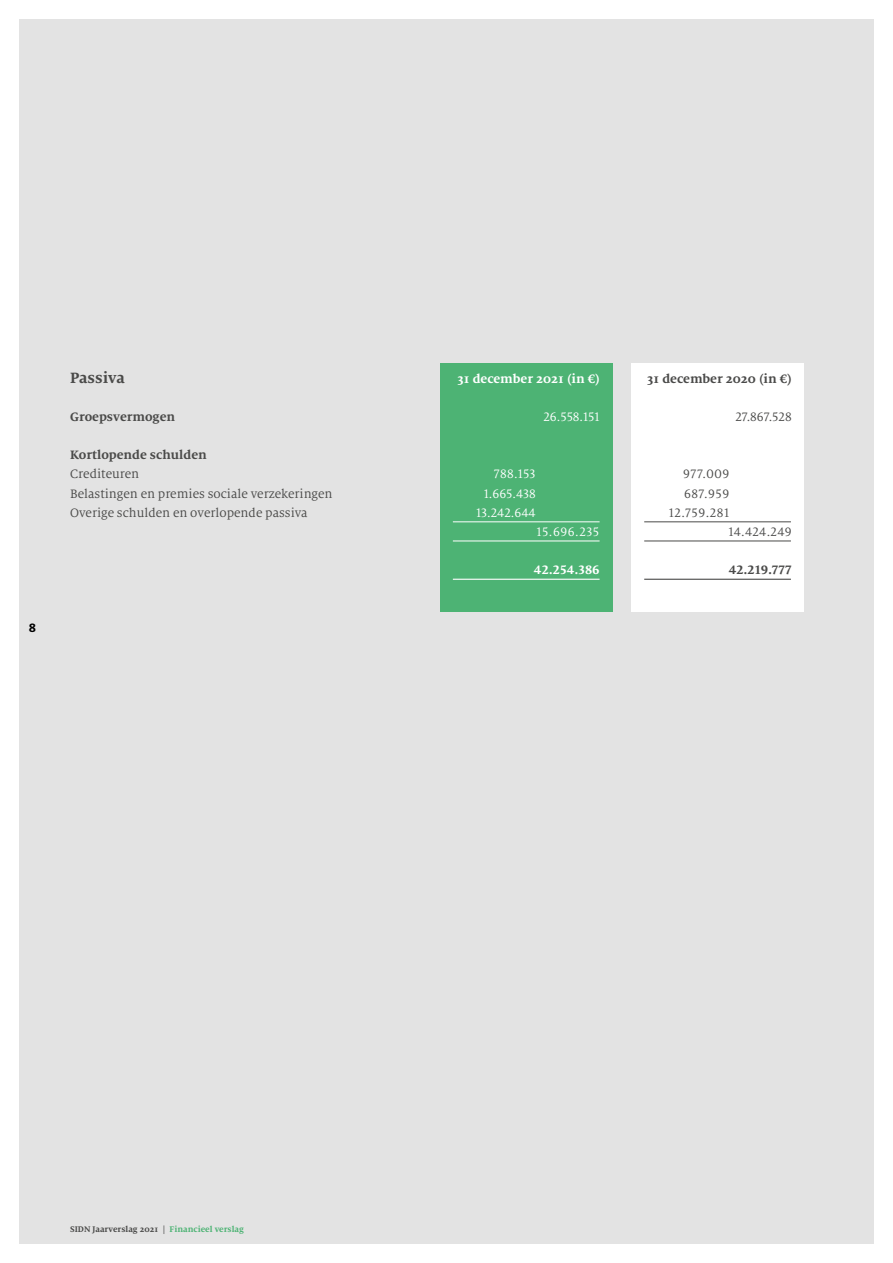
<style>
.page{position:relative;width:893px;height:1263px;background:#fff}
.page>*{position:absolute;margin:0;border:0;box-sizing:border-box;transform-origin:0 0}
.t1{font:700 16.5px "Milo Serif OT";color:#4a4a49}
.t2{font:13.5px "Milo Serif OT";color:#4a4a49}
.t3{font:700 13.5px "Milo Serif OT";color:#4a4a49}
.t4{font:13.5px "Milo Serif OT";color:#fff}
.t5{font:700 13.5px "Milo Serif OT";color:#fff}
.t6{font:700 13.5px "Milo OT";color:#000}
.t7{font:700 9px "Milo Serif OT";color:#4a4a49}
.s1{color:#4db374}
</style>
<div class="page">
<div style="left:19px;top:19px;width:855px;height:1225px;background:#e3e3e3"></div>
<div style="left:440px;top:364px;width:172px;height:248px;background:#4db374"></div>
<div style="left:631px;top:364px;width:173px;height:248px;background:#fff"></div>
<hr style="left:644px;top:541px;width:147px;height:1px;background:#4a4a49">
<hr style="left:644px;top:522px;width:147px;height:1px;background:#4a4a49">
<hr style="left:453px;top:541px;width:147px;height:1px;background:#fff">
<hr style="left:453px;top:522px;width:147px;height:1px;background:#fff">
<hr style="left:644px;top:579px;width:147px;height:1px;background:#4a4a49">
<hr style="left:453px;top:579px;width:147px;height:1px;background:#fff">
<p class="t6" style="left:29px;top:619px;width:9px">8</p>
<p class="t1" style="left:70px;top:368px;width:56px">Passiva</p>
<p class="t5" style="left:458px;top:371px;width:144px">31 december 2021 (in €)</p>
<p class="t3" style="left:647px;top:371px;width:146px">31 december 2020 (in €)</p>
<p class="t3" style="left:70px;top:409px;width:106px">Groepsvermogen</p>
<p class="t4" style="left:543px;top:410px;width:58px">26.558.151</p>
<p class="t2" style="left:735px;top:410px;width:58px">27.867.528</p>
<p class="t3" style="left:70px;top:447px;width:138px">Kortlopende schulden</p>
<p class="t2" style="left:70px;top:467px;width:71px">Crediteuren</p>
<p class="t4" style="left:494px;top:467px;width:43px">788.153</p>
<p class="t2" style="left:683px;top:467px;width:48px">977.009</p>
<p class="t2" style="left:70px;top:486px;width:264px">Belastingen en premies sociale verzekeringen</p>
<p class="t4" style="left:484px;top:486px;width:53px">1.665.438</p>
<p class="t2" style="left:684px;top:486px;width:47px">687.959</p>
<p class="t2" style="left:70px;top:505px;width:239px">Overige schulden en overlopende passiva</p>
<p class="t4" style="left:476px;top:505px;width:61px">13.242.644</p>
<p class="t2" style="left:669px;top:505px;width:62px">12.759.281</p>
<p class="t4" style="left:536px;top:524px;width:64px">15.696.235</p>
<p class="t2" style="left:728px;top:524px;width:65px">14.424.249</p>
<p class="t5" style="left:534px;top:562px;width:67px">42.254.386</p>
<p class="t3" style="left:729px;top:562px;width:65px">42.219.777</p>
<p class="t7" style="left:70px;top:1224px;width:175px">SIDN Jaarverslag 2021 | <span class="s1">Financieel verslag</span></p>
</div>
